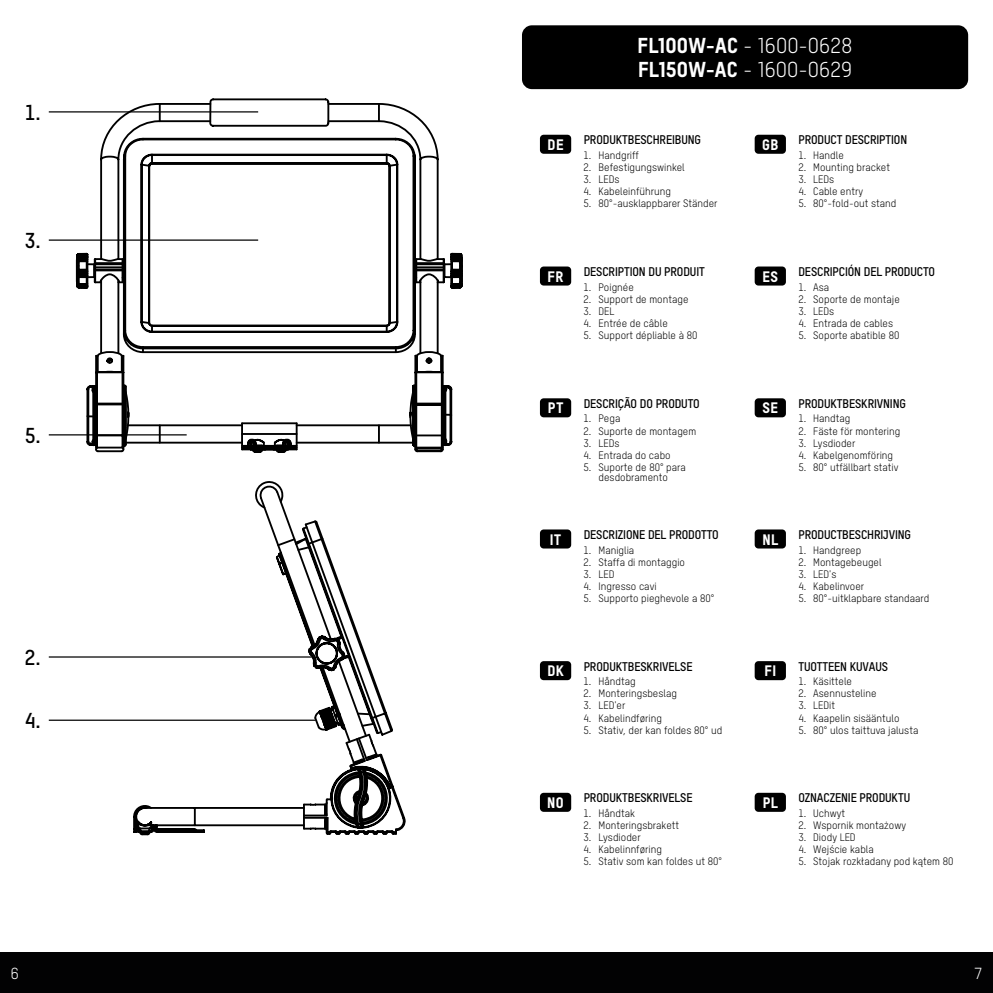
<style>
.page{position:relative;width:993px;height:993px;background:#fff}
.page>*{position:absolute;margin:0;border:0;box-sizing:border-box;transform-origin:0 0}
.t1{font:21px/23.4px "T Star Pro Regular";letter-spacing:.005em;color:#fff}
.t2{font:21px "T Star Pro Bold";color:#000}
.t3{font:15.75px "TSTARPRO";color:#fff}
.t4{font:14.7px "T Star Pro Heavy";letter-spacing:.03em;color:#fff}
.t5{font:12.25px "T Star Pro Bold";letter-spacing:-.01em;color:#000}
.t6{font:10.5px/9.6px "T Star Pro Regular";color:#000;text-align:center}
.s1{font-family:"T Star Pro Heavy"}
</style>
<div class="page">
<div style="left:0;top:951px;width:992px;height:41px;background:#020203"></div>
<svg style="left:75px;top:252px;width:14px;height:37px"></svg>
<svg style="left:453px;top:252px;width:10px;height:37px"></svg>
<svg style="left:91px;top:98px;width:362px;height:353px"></svg>
<svg style="left:136px;top:481px;width:259px;height:353px"></svg>
<hr style="left:49px;top:239px;width:209px;height:2px;background:#000">
<hr style="left:49px;top:719px;width:266px;height:1px;background:#000">
<hr style="left:49px;top:656px;width:264px;height:1px;background:#000">
<hr style="left:49px;top:434px;width:138px;height:1px;background:#000">
<hr style="left:49px;top:111px;width:209px;height:1px;background:#000">
<div style="left:539px;top:135px;width:32px;height:19px;background:#000;border-radius:4px"></div>
<div style="left:539px;top:266px;width:32px;height:19px;background:#000;border-radius:4px"></div>
<div style="left:539px;top:398px;width:32px;height:19px;background:#000;border-radius:4px"></div>
<div style="left:539px;top:529px;width:32px;height:19px;background:#000;border-radius:4px"></div>
<div style="left:539px;top:661px;width:32px;height:19px;background:#000;border-radius:4px"></div>
<div style="left:539px;top:792px;width:32px;height:19px;background:#000;border-radius:4px"></div>
<div style="left:754px;top:135px;width:31px;height:19px;background:#000;border-radius:4px"></div>
<div style="left:754px;top:266px;width:31px;height:19px;background:#000;border-radius:4px"></div>
<div style="left:754px;top:398px;width:31px;height:19px;background:#000;border-radius:4px"></div>
<div style="left:754px;top:529px;width:31px;height:19px;background:#000;border-radius:4px"></div>
<div style="left:754px;top:661px;width:31px;height:19px;background:#000;border-radius:4px"></div>
<div style="left:754px;top:792px;width:31px;height:19px;background:#000;border-radius:4px"></div>
<div style="left:522px;top:25px;width:445px;height:64px;background:#000;border-radius:10px"></div>
<h1 class="t2" style="left:25px;top:97px;width:17px">1.</h1>
<h1 class="t2" style="left:25px;top:225px;width:17px">3.</h1>
<h1 class="t2" style="left:25px;top:420px;width:17px">5.</h1>
<h1 class="t2" style="left:25px;top:642px;width:17px">2.</h1>
<h1 class="t2" style="left:25px;top:705px;width:17px">4.</h1>
<h1 class="t1" style="left:637px;top:33px;width:216px"><span class="s1">FL100W-AC</span> - 1600-0628<br><span class="s1">FL150W-AC</span> - 1600-0629</h1>
<h3 class="t4" style="left:547px;top:133px;width:17px">DE</h3>
<p class="t5" style="left:583px;top:131px;width:119px">PRODUKTBESCHREIBUNG</p>
<p class="t6" style="left:583px;top:149px;width:57px">1. Handgriff</p>
<p class="t6" style="left:583px;top:162px;width:103px">2. Befestigungswinkel</p>
<p class="t6" style="left:583px;top:174px;width:37px">3. LEDs</p>
<p class="t6" style="left:583px;top:186px;width:89px">4. Kabeleinführung</p>
<p class="t6" style="left:583px;top:198px;width:135px">5. 80°-ausklappbarer Ständer</p>
<h3 class="t4" style="left:762px;top:133px;width:18px">GB</h3>
<p class="t5" style="left:798px;top:131px;width:110px">PRODUCT DESCRIPTION</p>
<p class="t6" style="left:798px;top:149px;width:47px">1. Handle</p>
<p class="t6" style="left:798px;top:162px;width:93px">2. Mounting bracket</p>
<p class="t6" style="left:798px;top:174px;width:37px">3. LEDs</p>
<p class="t6" style="left:798px;top:186px;width:66px">4. Cable entry</p>
<p class="t6" style="left:798px;top:198px;width:100px">5. 80°-fold-out stand</p>
<h3 class="t4" style="left:547px;top:265px;width:17px">FR</h3>
<p class="t5" style="left:583px;top:262px;width:123px">DESCRIPTION DU PRODUIT</p>
<p class="t6" style="left:583px;top:281px;width:52px">1. Poignée</p>
<p class="t6" style="left:583px;top:293px;width:106px">2. Support de montage</p>
<p class="t6" style="left:583px;top:305px;width:32px">3. DEL</p>
<p class="t6" style="left:583px;top:317px;width:86px">4. Entrée de câble</p>
<p class="t6" style="left:583px;top:330px;width:115px">5. Support dépliable à 80</p>
<h3 class="t4" style="left:762px;top:265px;width:17px">ES</h3>
<p class="t5" style="left:798px;top:262px;width:138px">DESCRIPCIÓN DEL PRODUCTO</p>
<p class="t6" style="left:798px;top:281px;width:32px">1. Asa</p>
<p class="t6" style="left:798px;top:293px;width:103px">2. Soporte de montaje</p>
<p class="t6" style="left:798px;top:305px;width:37px">3. LEDs</p>
<p class="t6" style="left:798px;top:317px;width:96px">4. Entrada de cables</p>
<p class="t6" style="left:798px;top:330px;width:102px">5. Soporte abatible 80</p>
<h3 class="t4" style="left:547px;top:396px;width:17px">PT</h3>
<p class="t5" style="left:583px;top:394px;width:117px">DESCRIÇÃO DO PRODUTO</p>
<p class="t6" style="left:583px;top:413px;width:38px">1. Pega</p>
<p class="t6" style="left:583px;top:425px;width:114px">2. Suporte de montagem</p>
<p class="t6" style="left:583px;top:437px;width:37px">3. LEDs</p>
<p class="t6" style="left:583px;top:449px;width:89px">4. Entrada do cabo</p>
<p class="t6" style="left:583px;top:461px;width:104px">5. Suporte de 80° para desdobramento</p>
<h3 class="t4" style="left:762px;top:396px;width:17px">SE</h3>
<p class="t5" style="left:798px;top:394px;width:109px">PRODUKTBESKRIVNING</p>
<p class="t6" style="left:798px;top:413px;width:54px">1. Handtag</p>
<p class="t6" style="left:798px;top:425px;width:103px">2. Fäste för montering</p>
<p class="t6" style="left:798px;top:437px;width:58px">3. Lysdioder</p>
<p class="t6" style="left:798px;top:449px;width:96px">4. Kabelgenomföring</p>
<p class="t6" style="left:798px;top:461px;width:102px">5. 80° utfällbart stativ</p>
<h3 class="t4" style="left:549px;top:527px;width:13px">IT</h3>
<p class="t5" style="left:583px;top:525px;width:137px">DESCRIZIONE DEL PRODOTTO</p>
<p class="t6" style="left:583px;top:544px;width:52px">1. Maniglia</p>
<p class="t6" style="left:583px;top:556px;width:103px">2. Staffa di montaggio</p>
<p class="t6" style="left:583px;top:568px;width:32px">3. LED</p>
<p class="t6" style="left:583px;top:580px;width:74px">4. Ingresso cavi</p>
<p class="t6" style="left:583px;top:592px;width:132px">5. Supporto pieghevole a 80°</p>
<h3 class="t4" style="left:762px;top:527px;width:17px">NL</h3>
<p class="t5" style="left:798px;top:525px;width:114px">PRODUCTBESCHRIJVING</p>
<p class="t6" style="left:798px;top:544px;width:64px">1. Handgreep</p>
<p class="t6" style="left:798px;top:556px;width:85px">2. Montagebeugel</p>
<p class="t6" style="left:798px;top:568px;width:40px">3. LED's</p>
<p class="t6" style="left:798px;top:580px;width:67px">4. Kabelinvoer</p>
<p class="t6" style="left:798px;top:592px;width:132px">5. 80°-uitklapbare standaard</p>
<h3 class="t4" style="left:547px;top:659px;width:18px">DK</h3>
<p class="t5" style="left:583px;top:657px;width:110px">PRODUKTBESKRIVELSE</p>
<p class="t6" style="left:583px;top:675px;width:54px">1. Håndtag</p>
<p class="t6" style="left:583px;top:687px;width:95px">2. Monteringsbeslag</p>
<p class="t6" style="left:583px;top:700px;width:43px">3. LED'er</p>
<p class="t6" style="left:583px;top:712px;width:80px">4. Kabelindføring</p>
<p class="t6" style="left:583px;top:724px;width:140px">5. Stativ, der kan foldes 80° ud</p>
<h3 class="t4" style="left:764px;top:659px;width:13px">FI</h3>
<p class="t5" style="left:798px;top:657px;width:91px">TUOTTEEN KUVAUS</p>
<p class="t6" style="left:798px;top:675px;width:55px">1. Käsittele</p>
<p class="t6" style="left:798px;top:687px;width:80px">2. Asennusteline</p>
<p class="t6" style="left:798px;top:700px;width:38px">3. LEDit</p>
<p class="t6" style="left:798px;top:712px;width:103px">4. Kaapelin sisääntulo</p>
<p class="t6" style="left:798px;top:724px;width:121px">5. 80° ulos taittuva jalusta</p>
<h3 class="t4" style="left:547px;top:791px;width:18px">NO</h3>
<p class="t5" style="left:583px;top:788px;width:110px">PRODUKTBESKRIVELSE</p>
<p class="t6" style="left:583px;top:807px;width:53px">1. Håndtak</p>
<p class="t6" style="left:583px;top:819px;width:97px">2. Monteringsbrakett</p>
<p class="t6" style="left:583px;top:831px;width:58px">3. Lysdioder</p>
<p class="t6" style="left:583px;top:843px;width:80px">4. Kabelinnføring</p>
<p class="t6" style="left:583px;top:855px;width:140px">5. Stativ som kan foldes ut 80°</p>
<h3 class="t4" style="left:762px;top:791px;width:17px">PL</h3>
<p class="t5" style="left:798px;top:788px;width:113px">OZNACZENIE PRODUKTU</p>
<p class="t6" style="left:798px;top:807px;width:48px">1. Uchwyt</p>
<p class="t6" style="left:798px;top:819px;width:109px">2. Wspornik montażowy</p>
<p class="t6" style="left:798px;top:831px;width:59px">3. Diody LED</p>
<p class="t6" style="left:798px;top:843px;width:77px">4. Wejście kabla</p>
<p class="t6" style="left:798px;top:855px;width:157px">5. Stojak rozkładany pod kątem 80</p>
<h2 class="t3" style="left:11px;top:962px;width:10px">6</h2>
<h2 class="t3" style="left:973px;top:962px;width:10px">7</h2>
</div>
